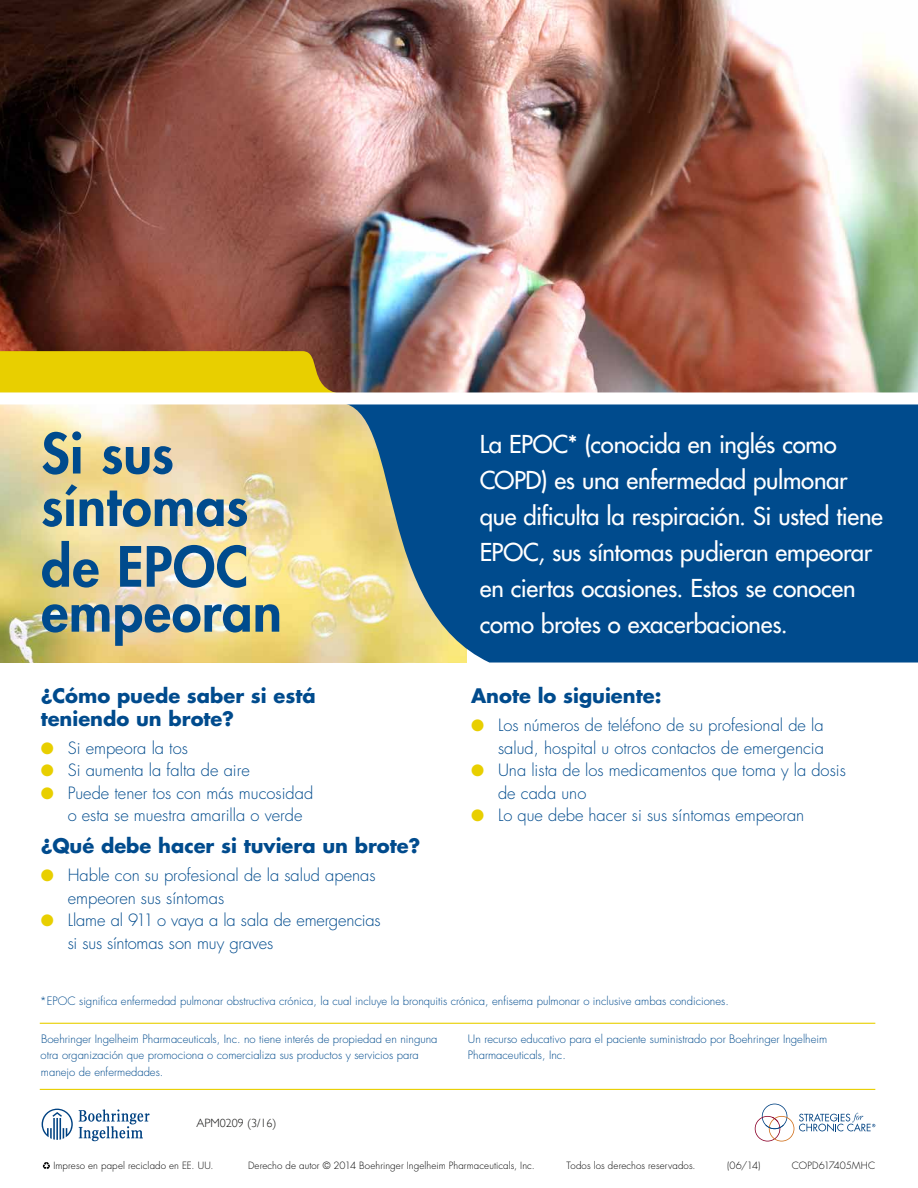
<style>
.page{position:relative;width:918px;height:1188px;background:#fff}
.page>*{position:absolute;margin:0;border:0;box-sizing:border-box;transform-origin:0 0}
.t1{font:800 54px/52.5px "Futura Std";letter-spacing:.01em;color:#004b8d}
.t2{font:500 24px/36px "Futura Std";letter-spacing:-.01em;color:#fff}
.t3{font:700 19.5px/22.5px "Futura Std";color:#004b8d}
.t4{font:300 16.5px/22.5px "Futura Std";color:#004b8d}
.t5{font:300 12px "Gill Sans";color:#141413}
.t6{font:300 11.25px "Futura Std";color:#004b8d}
.t7{font:300 9.75px "Futura Std";letter-spacing:.01em;color:#000}
.s1{color:#e8cf00}
</style>
<div class="page">
<img style="left:0;top:404px;width:346px;height:259px">
<svg style="left:346px;top:404px;width:572px;height:259px;fill:#004b8d"></svg>
<hr style="left:40px;top:1089px;width:835px;height:1px;background:#e8cf00">
<hr style="left:40px;top:1023px;width:835px;height:1px;background:#e8cf00">
<img style="left:0;top:0;width:918px;height:392px">
<svg style="left:0;top:351px;width:341px;height:41px"></svg>
<svg style="left:42px;top:1109px;width:31px;height:31px"></svg>
<svg style="left:79px;top:1109px;width:71px;height:32px"></svg>
<svg style="left:755px;top:1104px;width:120px;height:38px"></svg>
<svg style="left:43px;top:1162px;width:7px;height:7px"></svg>
<h1 class="t1" style="left:41px;top:427px;width:209px">Si sus síntomas</h1>
<h1 class="t1" style="left:41px;top:544px;width:242px;line-height:45px">de EPOC empeoran</h1>
<h3 class="t3" style="left:41px;top:684px;width:277px">¿Cómo puede saber si está teniendo un brote?</h3>
<p class="t4" style="left:41px;top:737px;width:149px"><span class="s1">●</span> Si empeora la tos</p>
<p class="t4" style="left:41px;top:759px;width:211px"><span class="s1">●</span> Si aumenta la falta de aire</p>
<p class="t4" style="left:41px;top:782px;width:274px"><span class="s1">●</span> Puede tener tos con más mucosidad</p>
<p class="t4" style="left:68px;top:804px;width:236px">o esta se muestra amarilla o verde</p>
<h3 class="t3" style="left:41px;top:834px;width:381px">¿Qué debe hacer si tuviera un brote?</h3>
<p class="t4" style="left:68px;top:864px;width:309px;text-indent:-27px"><span class="s1">●</span> Hable con su profesional de la salud apenas empeoren sus síntomas</p>
<p class="t4" style="left:68px;top:909px;width:315px;text-indent:-27px"><span class="s1">●</span> Llame al 911 o vaya a la sala de emergencias si sus síntomas son muy graves</p>
<h2 class="t2" style="left:480px;top:426px;width:405px">La EPOC* (conocida en inglés como COPD) es una enfermedad pulmonar que dificulta la respiración. Si usted tiene EPOC, sus síntomas pudieran empeorar en ciertas ocasiones. Estos se conocen como brotes o exacerbaciones.</h2>
<p class="t3" style="left:471px;top:684px;width:192px">Anote lo siguiente:</p>
<p class="t4" style="left:471px;top:714px;width:355px;text-align:right"><span class="s1">●</span> Los números de teléfono de su profesional de la salud, hospital u otros contactos de emergencia</p>
<p class="t4" style="left:498px;top:759px;width:349px;text-indent:-27px"><span class="s1">●</span> Una lista de los medicamentos que toma y la dosis de cada uno</p>
<p class="t4" style="left:471px;top:804px;width:335px"><span class="s1">●</span> Lo que debe hacer si sus síntomas empeoran</p>
<p class="t6" style="left:40px;top:994px;width:691px">*EPOC significa enfermedad pulmonar obstructiva crónica, la cual incluye la bronquitis crónica, enfisema pulmonar o inclusive ambas condiciones.</p>
<p class="t6" style="left:41px;top:1032px;width:398px">Boehringer Ingelheim Pharmaceuticals, Inc. no tiene interés de propiedad en ninguna</p>
<p class="t6" style="left:468px;top:1032px;width:361px">Un recurso educativo para el paciente suministrado por Boehringer Ingelheim</p>
<p class="t6" style="left:41px;top:1048px;width:380px">otra organización que promociona o comercializa sus productos y servicios para</p>
<p class="t6" style="left:468px;top:1048px;width:99px">Pharmaceuticals, Inc.</p>
<p class="t6" style="left:41px;top:1065px;width:124px">manejo de enfermedades.</p>
<p class="t5" style="left:196px;top:1113px;width:82px">APM0209 (3/16)</p>
<p class="t7" style="left:53px;top:1160px;width:162px">Impreso en papel reciclado en EE. UU.</p>
<p class="t7" style="left:248px;top:1160px;width:288px">Derecho de autor © 2014 Boehringer Ingelheim Pharmaceuticals, Inc.</p>
<p class="t7" style="left:566px;top:1160px;width:131px">Todos los derechos reservados.</p>
<p class="t7" style="left:727px;top:1160px;width:35px">(06/14)</p>
<p class="t7" style="left:792px;top:1160px;width:85px">COPD617405MHC</p>
</div>
